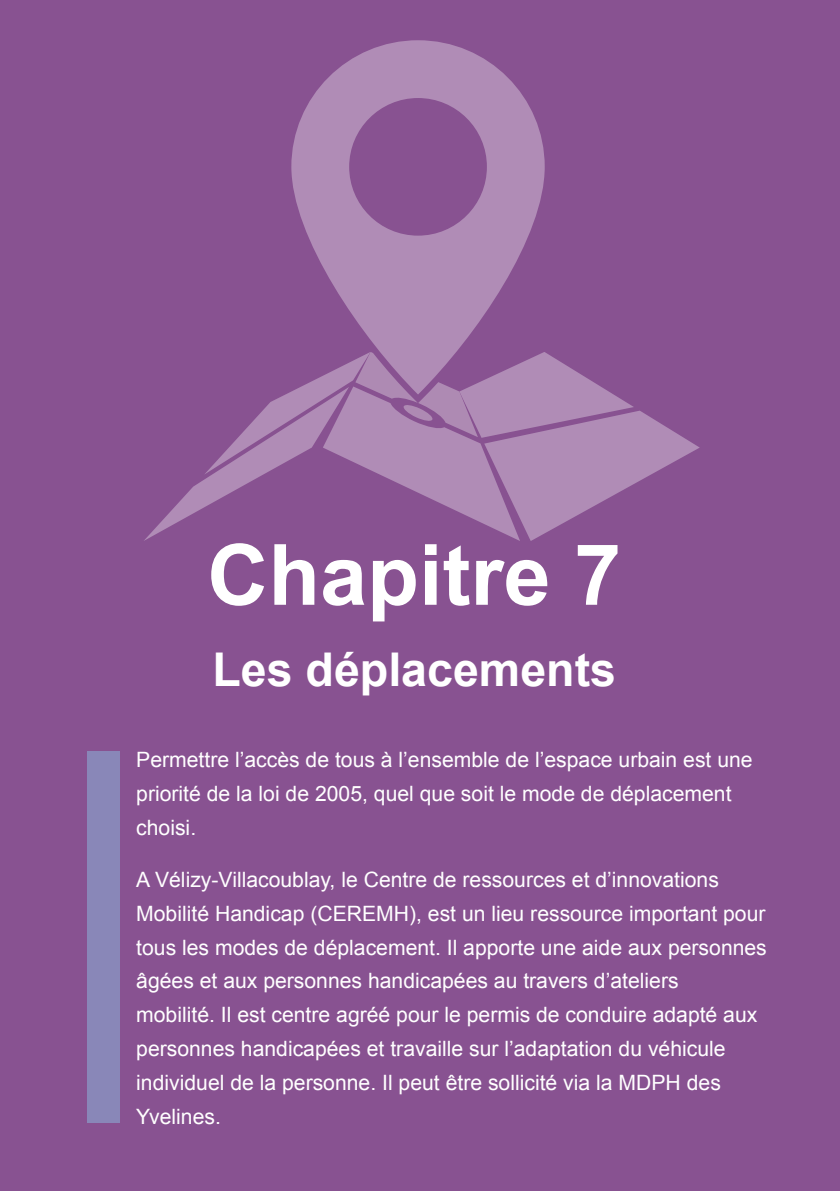
<style>
.page{position:relative;width:840px;height:1191px;background:#fff}
.page>*{position:absolute;margin:0;border:0;box-sizing:border-box;transform-origin:0 0}
.t1{font:700 84.6px "Arial";color:#fff}
.t2{font:700 46.6px "Arial";color:#fff}
.t3{font:21.2px/33.8px "Arial";color:#fff}
</style>
<div class="page">
<div style="left:0;top:0;width:839px;height:1191px;background:#885291"></div>
<svg style="left:144px;top:352px;width:555px;height:189px"></svg>
<svg style="left:291px;top:40px;width:253px;height:354px;fill:#b08cb6"></svg>
<div style="left:87px;top:751px;width:33px;height:372px;background:#8987b8"></div>
<h1 class="t1" style="left:207px;top:518px;width:415px">Chapitre 7</h1>
<h2 class="t2" style="left:212px;top:638px;width:405px">Les déplacements</h2>
<p class="t3" style="left:136px;top:743px;width:617px">Permettre l’accès de tous à l’ensemble de l’espace urbain est une priorité de la loi de 2005, quel que soit le mode de déplacement choisi.</p>
<p class="t3" style="left:136px;top:863px;width:631px">A Vélizy-Villacoublay, le Centre de ressources et d’innovations Mobilité Handicap (CEREMH), est un lieu ressource important pour tous les modes de déplacement. Il apporte une aide aux personnes âgées et aux personnes handicapées au travers d’ateliers<br>mobilité. Il est centre agréé pour le permis de conduire adapté aux personnes handicapées et travaille sur l’adaptation du véhicule individuel de la personne. Il peut être sollicité via la MDPH des Yvelines.</p>
</div>
